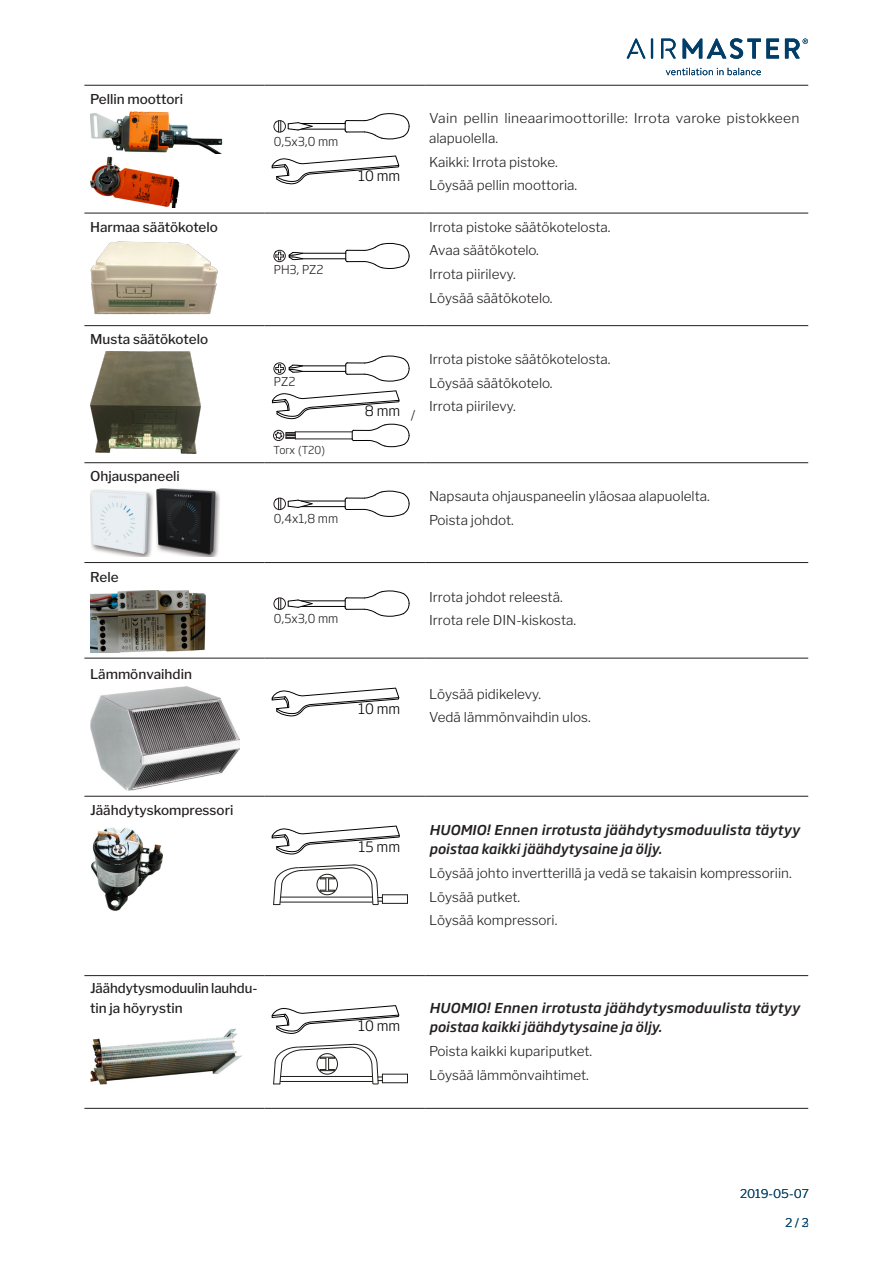
<style>
.page{position:relative;width:893px;height:1263px;background:#fff}
.page>*{position:absolute;margin:0;border:0;box-sizing:border-box;transform-origin:0 0}
.t1{font:300 14.1px "Soho Gothic Std";color:#000}
.Brødtekst{font:300 13.5px/19.5px "Libre Franklin";color:#231f20}
.Brødtekst-2{font:italic 500 13.5px/19.5px "Soho Gothic Std";letter-spacing:.005em;color:#231f20}
.Brødtekst-3{font:500 13.5px/19.5px "Libre Franklin";color:#231f20}
.t2{font:300 12.15px "Soho Gothic Std";color:#231f20}
.t3{font:300 12px "Libre Franklin";color:#054269}
.t4{font:300 10.8px "Soho Gothic Std";color:#231f20}
</style>
<div class="page">
<svg style="left:785px;top:39px;width:23px;height:20px"></svg>
<svg style="left:683px;top:38px;width:96px;height:21px"></svg>
<hr style="left:651px;top:39px;width:2px;height:20px;background:#003d69">
<svg style="left:627px;top:39px;width:18px;height:20px"></svg>
<svg style="left:661px;top:39px;width:15px;height:20px"></svg>
<svg style="left:666px;top:68px;width:95px;height:7px"></svg>
<hr style="left:84px;top:85px;width:180px;height:1px;background:#231f20">
<hr style="left:264px;top:85px;width:161px;height:1px;background:#231f20">
<hr style="left:425px;top:85px;width:383px;height:1px;background:#231f20">
<hr style="left:84px;top:213px;width:180px;height:1px;background:#231f20">
<hr style="left:264px;top:213px;width:161px;height:1px;background:#231f20">
<hr style="left:425px;top:213px;width:383px;height:1px;background:#231f20">
<hr style="left:84px;top:325px;width:180px;height:1px;background:#231f20">
<hr style="left:264px;top:325px;width:161px;height:1px;background:#231f20">
<hr style="left:425px;top:325px;width:383px;height:1px;background:#231f20">
<hr style="left:84px;top:462px;width:180px;height:1px;background:#231f20">
<hr style="left:264px;top:462px;width:161px;height:1px;background:#231f20">
<hr style="left:425px;top:462px;width:383px;height:1px;background:#231f20">
<hr style="left:84px;top:562px;width:180px;height:1px;background:#231f20">
<hr style="left:264px;top:562px;width:161px;height:1px;background:#231f20">
<hr style="left:425px;top:562px;width:383px;height:1px;background:#231f20">
<hr style="left:84px;top:658px;width:180px;height:1px;background:#231f20">
<hr style="left:264px;top:658px;width:161px;height:1px;background:#231f20">
<hr style="left:425px;top:658px;width:383px;height:1px;background:#231f20">
<hr style="left:84px;top:796px;width:180px;height:1px;background:#231f20">
<hr style="left:264px;top:796px;width:161px;height:1px;background:#231f20">
<hr style="left:425px;top:796px;width:383px;height:1px;background:#231f20">
<hr style="left:84px;top:975px;width:180px;height:1px;background:#231f20">
<hr style="left:264px;top:975px;width:161px;height:1px;background:#231f20">
<hr style="left:425px;top:975px;width:383px;height:1px;background:#231f20">
<hr style="left:84px;top:1108px;width:180px;height:1px;background:#231f20">
<hr style="left:264px;top:1108px;width:161px;height:1px;background:#231f20">
<hr style="left:425px;top:1108px;width:383px;height:1px;background:#231f20">
<img style="left:90px;top:111px;width:132px;height:43px">
<img style="left:90px;top:156px;width:89px;height:51px">
<svg style="left:345px;top:113px;width:64px;height:26px"></svg>
<hr style="left:301px;top:123px;width:44px;height:1px;background:#000">
<hr style="left:301px;top:129px;width:44px;height:1px;background:#000">
<svg style="left:274px;top:120px;width:39px;height:13px"></svg>
<svg style="left:272px;top:156px;width:127px;height:29px"></svg>
<img style="left:90px;top:241px;width:128px;height:74px">
<svg style="left:345px;top:243px;width:64px;height:26px"></svg>
<hr style="left:302px;top:253px;width:44px;height:1px;background:#000">
<hr style="left:302px;top:259px;width:44px;height:1px;background:#000">
<svg style="left:274px;top:249px;width:29px;height:13px"></svg>
<img style="left:90px;top:351px;width:111px;height:102px">
<svg style="left:345px;top:356px;width:64px;height:25px"></svg>
<hr style="left:302px;top:366px;width:44px;height:1px;background:#000">
<hr style="left:302px;top:371px;width:44px;height:1px;background:#000">
<svg style="left:274px;top:362px;width:29px;height:13px"></svg>
<svg style="left:272px;top:390px;width:137px;height:57px"></svg>
<hr style="left:295px;top:432px;width:57px;height:1px;background:#231f20">
<hr style="left:295px;top:439px;width:57px;height:1px;background:#231f20">
<img style="left:90px;top:489px;width:63px;height:67px">
<img style="left:156px;top:488px;width:63px;height:68px">
<svg style="left:345px;top:491px;width:64px;height:26px"></svg>
<hr style="left:301px;top:501px;width:44px;height:1px;background:#000">
<hr style="left:301px;top:506px;width:44px;height:1px;background:#000">
<svg style="left:274px;top:497px;width:39px;height:13px"></svg>
<img style="left:90px;top:590px;width:115px;height:62px">
<svg style="left:345px;top:591px;width:64px;height:26px"></svg>
<hr style="left:301px;top:601px;width:44px;height:1px;background:#000">
<hr style="left:301px;top:606px;width:44px;height:1px;background:#000">
<svg style="left:274px;top:597px;width:39px;height:13px"></svg>
<img style="left:90px;top:687px;width:149px;height:103px">
<svg style="left:272px;top:688px;width:127px;height:29px"></svg>
<img style="left:91px;top:827px;width:72px;height:84px">
<svg style="left:272px;top:826px;width:128px;height:29px"></svg>
<svg style="left:273px;top:864px;width:135px;height:41px"></svg>
<div style="left:317px;top:874px;width:21px;height:21px;border:1px solid #1d1d1b;border-radius:50%"></div>
<img style="left:90px;top:1028px;width:152px;height:57px">
<svg style="left:272px;top:1005px;width:127px;height:29px"></svg>
<svg style="left:273px;top:1044px;width:135px;height:41px"></svg>
<div style="left:317px;top:1053px;width:21px;height:21px;border:1px solid #1d1d1b;border-radius:50%"></div>
<p class="Brødtekst-3" style="left:90px;top:89px;width:95px">Pellin moottori</p>
<p class="t2" style="left:274px;top:134px;width:66px">0,5x3,0 mm</p>
<p class="t1" style="left:358px;top:167px;width:44px">10 mm</p>
<p class="Brødtekst" style="left:429px;top:109px;width:372px">Vain pellin lineaarimoottorille: Irrota varoke pistokkeen alapuolella.</p>
<p class="Brødtekst" style="left:429px;top:152px;width:130px">Kaikki: Irrota pistoke.</p>
<p class="Brødtekst" style="left:429px;top:176px;width:150px">Löysää pellin moottoria.</p>
<p class="Brødtekst-3" style="left:90px;top:217px;width:129px">Harmaa säätökotelo</p>
<p class="Brødtekst" style="left:429px;top:217px;width:183px">Irrota pistoke säätökotelosta.</p>
<p class="Brødtekst" style="left:429px;top:241px;width:111px">Avaa säätökotelo.</p>
<p class="Brødtekst" style="left:429px;top:264px;width:88px">Irrota piirilevy.</p>
<p class="Brødtekst" style="left:429px;top:288px;width:125px">Löysää säätökotelo.</p>
<p class="Brødtekst-3" style="left:90px;top:330px;width:120px">Musta säätökotelo</p>
<p class="Brødtekst" style="left:429px;top:349px;width:183px">Irrota pistoke säätökotelosta.</p>
<p class="Brødtekst" style="left:429px;top:373px;width:125px">Löysää säätökotelo.</p>
<p class="Brødtekst" style="left:429px;top:397px;width:88px">Irrota piirilevy.</p>
<p class="t2" style="left:274px;top:262px;width:51px">PH3, PZ2</p>
<p class="t2" style="left:274px;top:374px;width:23px">PZ2</p>
<p class="t1" style="left:365px;top:402px;width:37px">8 mm</p>
<p class="Brødtekst" style="left:411px;top:406px;width:6px">/</p>
<p class="Brødtekst-3" style="left:90px;top:467px;width:91px">Ohjauspaneeli</p>
<p class="Brødtekst-3" style="left:90px;top:567px;width:30px">Rele</p>
<p class="Brødtekst-3" style="left:90px;top:664px;width:103px">Lämmönvaihdin</p>
<p class="t4" style="left:274px;top:443px;width:53px">Torx (T20)</p>
<p class="t2" style="left:274px;top:511px;width:66px">0,4x1,8 mm</p>
<p class="t2" style="left:274px;top:611px;width:66px">0,5x3,0 mm</p>
<p class="t1" style="left:358px;top:699px;width:44px">10 mm</p>
<p class="Brødtekst" style="left:429px;top:486px;width:282px">Napsauta ohjauspaneelin yläosaa alapuolelta.</p>
<p class="Brødtekst" style="left:429px;top:510px;width:86px">Poista johdot.</p>
<p class="Brødtekst" style="left:429px;top:587px;width:135px">Irrota johdot releestä.</p>
<p class="Brødtekst" style="left:429px;top:611px;width:149px">Irrota rele DIN-kiskosta.</p>
<p class="Brødtekst" style="left:429px;top:684px;width:113px">Löysää pidikelevy.</p>
<p class="Brødtekst" style="left:429px;top:708px;width:163px">Vedä lämmönvaihdin ulos.</p>
<p class="Brødtekst-3" style="left:90px;top:800px;width:145px">Jäähdytyskompressori</p>
<p class="Brødtekst-3" style="left:90px;top:978px;width:169px">Jäähdytysmoduulin lauhdu&shy;tin ja höyrystin</p>
<p class="t1" style="left:358px;top:837px;width:43px">15 mm</p>
<p class="t1" style="left:358px;top:1017px;width:44px">10 mm</p>
<p class="Brødtekst-2" style="left:429px;top:820px;width:372px">HUOMIO! Ennen irrotusta jäähdytysmoduulista täytyy poistaa kaikki jäähdytysaine ja öljy.</p>
<p class="Brødtekst" style="left:429px;top:863px;width:364px">Löysää johto invertterillä ja vedä se takaisin kompressoriin.</p>
<p class="Brødtekst" style="left:429px;top:887px;width:93px">Löysää putket.</p>
<p class="Brødtekst" style="left:429px;top:911px;width:130px">Löysää kompressori.</p>
<p class="Brødtekst-2" style="left:429px;top:998px;width:372px">HUOMIO! Ennen irrotusta jäähdytysmoduulista täytyy poistaa kaikki jäähdytysaine ja öljy.</p>
<p class="Brødtekst" style="left:429px;top:1041px;width:165px">Poista kaikki kupariputket.</p>
<p class="Brødtekst" style="left:429px;top:1065px;width:161px">Löysää lämmönvaihtimet.</p>
<p class="t3" style="left:740px;top:1186px;width:70px">2019-05-07</p>
<p class="t3" style="left:786px;top:1215px;width:25px">2 / 2</p>
<p class="t3" style="left:801px;top:1215px;width:9px">3</p>
</div>
